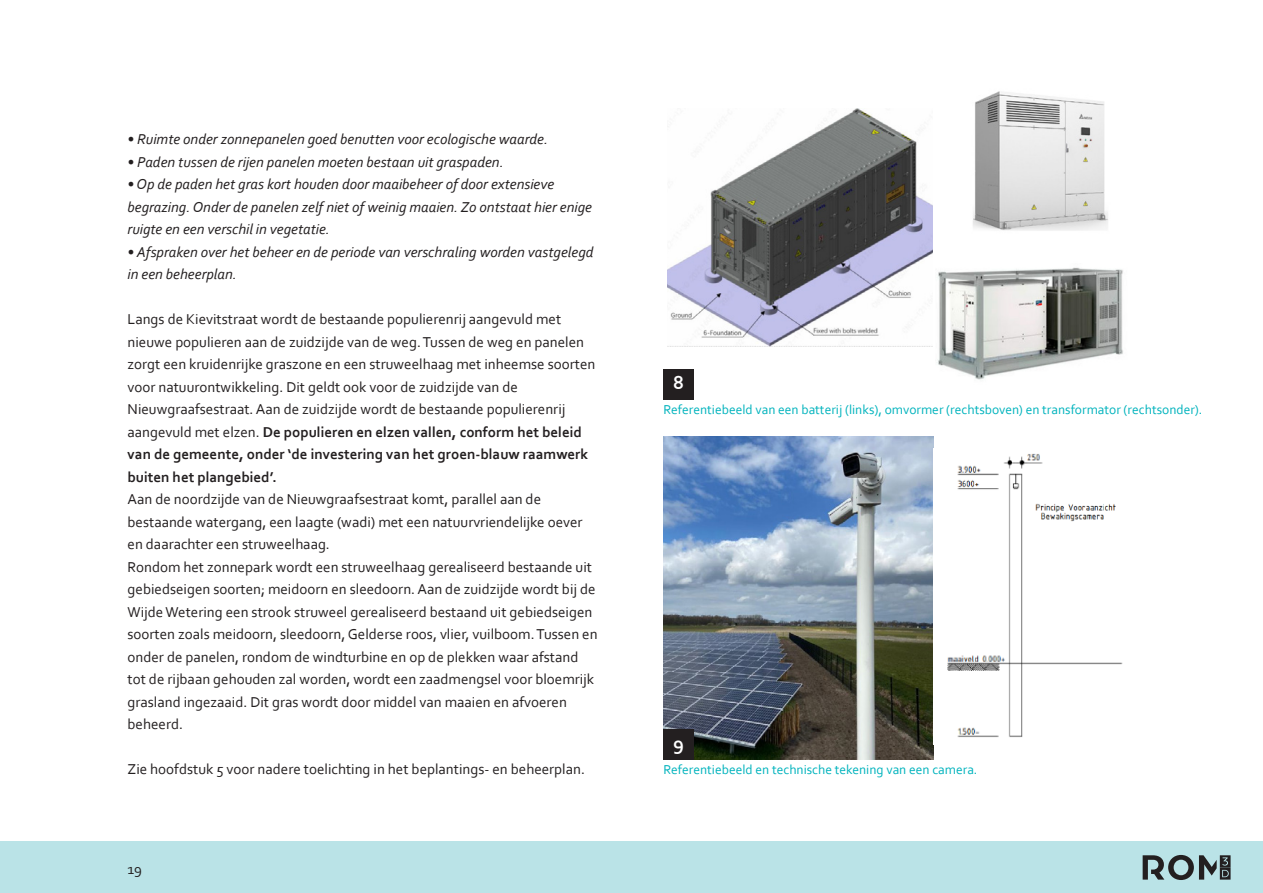
<style>
.page{position:relative;width:1263px;height:893px;background:#fff}
.page>*{position:absolute;margin:0;border:0;box-sizing:border-box;transform-origin:0 0}
.t1{font:700 19.65px "Corbel";color:#fff}
.t2{font:15px/22.5px "Corbel";color:#231f20}
.t3{font:italic 15px/22.5px "Corbel";color:#231f20}
.t4{font:13.5px "Corbel";color:#00b3bd}
.s1{font-weight:700}
</style>
<div class="page">
<div style="left:0;top:842px;width:1263px;height:51px;background:#bae3e7"></div>
<svg style="left:1143px;top:855px;width:87px;height:25px"></svg>
<img style="left:663px;top:436px;width:270px;height:324px">
<img style="left:947px;top:453px;width:176px;height:284px">
<img style="left:1027px;top:488px;width:93px;height:61px">
<img style="left:973px;top:91px;width:135px;height:140px">
<img style="left:938px;top:267px;width:185px;height:113px">
<img style="left:667px;top:108px;width:266px;height:238px">
<div style="left:663px;top:369px;width:30px;height:30px;background:#231f20"></div>
<div style="left:663px;top:730px;width:30px;height:30px;background:#231f20"></div>
<p class="t3" style="left:128px;top:127px;width:422px">• Ruimte onder zonnepanelen goed benutten voor ecologische waarde.</p>
<p class="t3" style="left:128px;top:150px;width:378px">• Paden tussen de rijen panelen moeten bestaan uit graspaden.</p>
<p class="t3" style="left:128px;top:172px;width:466px">• Op de paden het gras kort houden door maaibeheer of door extensieve begrazing. Onder de panelen zelf niet of weinig maaien. Zo ontstaat hier enige ruigte en een verschil in vegetatie.</p>
<p class="t3" style="left:128px;top:240px;width:467px">• Afspraken over het beheer en de periode van verschraling worden vastgelegd in een beheerplan.</p>
<p class="t2" style="left:128px;top:307px;width:469px">Langs de Kievitstraat wordt de bestaande populierenrij aangevuld met nieuwe populieren aan de zuidzijde van de weg. Tussen de weg en panelen zorgt een kruidenrijke graszone en een struweelhaag met inheemse soorten voor natuurontwikkeling. Dit geldt ook voor de zuidzijde van de Nieuwgraafsestraat. Aan de zuidzijde wordt de bestaande populierenrij aangevuld met elzen. <span class="s1">De populieren en elzen vallen, conform het beleid van de gemeente, onder ‘de investering van het groen-blauw raamwerk buiten het plangebied’.</span></p>
<p class="t2" style="left:128px;top:487px;width:472px">Aan de noordzijde van de Nieuwgraafsestraat komt, parallel aan de bestaande watergang, een laagte (wadi) met een natuurvriendelijke oever en daarachter een struweelhaag.<br>Rondom het zonnepark wordt een struweelhaag gerealiseerd bestaande uit gebiedseigen soorten; meidoorn en sleedoorn. Aan de zuidzijde wordt bij de Wijde Wetering een strook struweel gerealiseerd bestaand uit gebiedseigen soorten zoals meidoorn, sleedoorn, Gelderse roos, vlier, vuilboom. Tussen en onder de panelen, rondom de windturbine en op de plekken waar afstand tot de rijbaan gehouden zal worden, wordt een zaadmengsel voor bloemrijk grasland ingezaaid. Dit gras wordt door middel van maaien en afvoeren beheerd.</p>
<p class="t2" style="left:128px;top:757px;width:459px">Zie hoofdstuk 5 voor nadere toelichting in het beplantings- en beheerplan.</p>
<p class="t2" style="left:128px;top:857px;width:16px">19</p>
<h1 class="t1" style="left:673px;top:371px;width:12px">8</h1>
<p class="t4" style="left:663px;top:401px;width:541px">Referentiebeeld van een batterij (links), omvormer (rechtsboven) en transformator (rechtsonder).</p>
<h1 class="t1" style="left:673px;top:731px;width:12px">9</h1>
<p class="t4" style="left:663px;top:761px;width:316px">Referentiebeeld en technische tekening van een camera.</p>
</div>
